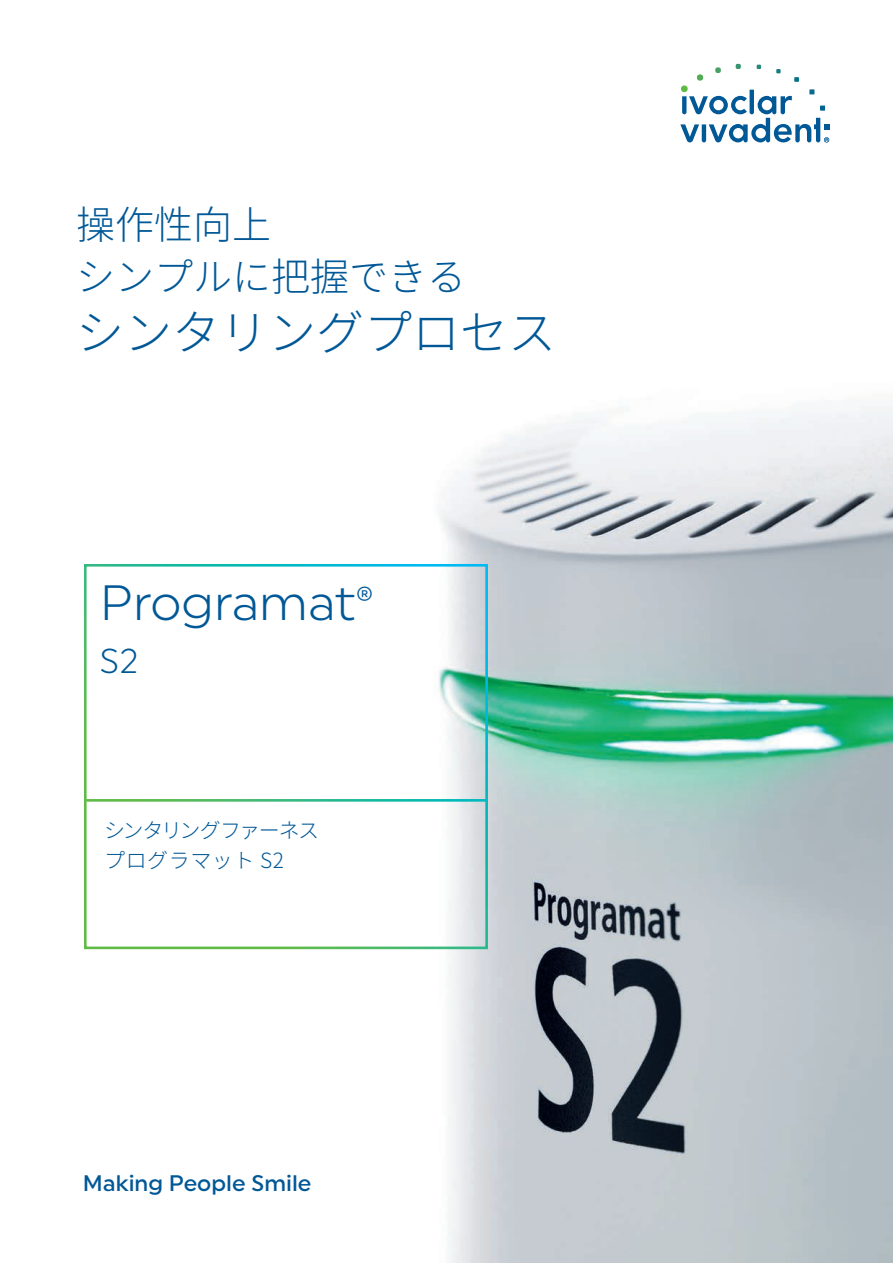
<style>
.page{position:relative;width:893px;height:1263px;background:#fff}
.page>*{position:absolute;margin:0;border:0;box-sizing:border-box;transform-origin:0 0}
.t1{font:49.5px "Uniform Pro Lgt";color:#015897}
.t2{font:300 48px "Noto Sans CJ Kjp";color:#015897}
.t3{font:300 39px/51.3px "Noto Sans CJ Kjp";color:#015897}
.t4{font:34.5px "Uniform Pro Lgt";color:#015897}
.t5{font:500 22.5px "Uniform Pro";color:#015897}
.t6{font:300 21px/30px "Noto Sans CJ Kjp";letter-spacing:-.035em;color:#015897}
</style>
<div class="page">
<img style="left:100px;top:406px;width:793px;height:857px">
<svg style="left:680px;top:64px;width:149px;height:78px"></svg>
<div style="left:84px;top:564px;width:404px;height:385px;border:3px solid #fff"></div>
<hr style="left:86px;top:799px;width:402px;height:3px;background:#fff">
<h3 class="t3" style="left:76px;top:200px;width:391px">操作性向上<br>シンプルに把握できる</h3>
<h2 class="t2" style="left:76px;top:305px;width:481px">シンタリングプロセス</h2>
<h1 class="t1" style="left:100px;top:574px;width:275px">Programat<sup>®</sup></h1>
<h3 class="t4" style="left:100px;top:640px;width:40px">S2</h3>
<p class="t6" style="left:104px;top:816px;width:216px">シンタリングファーネスプログラマット S2</p>
<p class="t5" style="left:83px;top:1170px;width:230px">Making People Smile</p>
</div>
